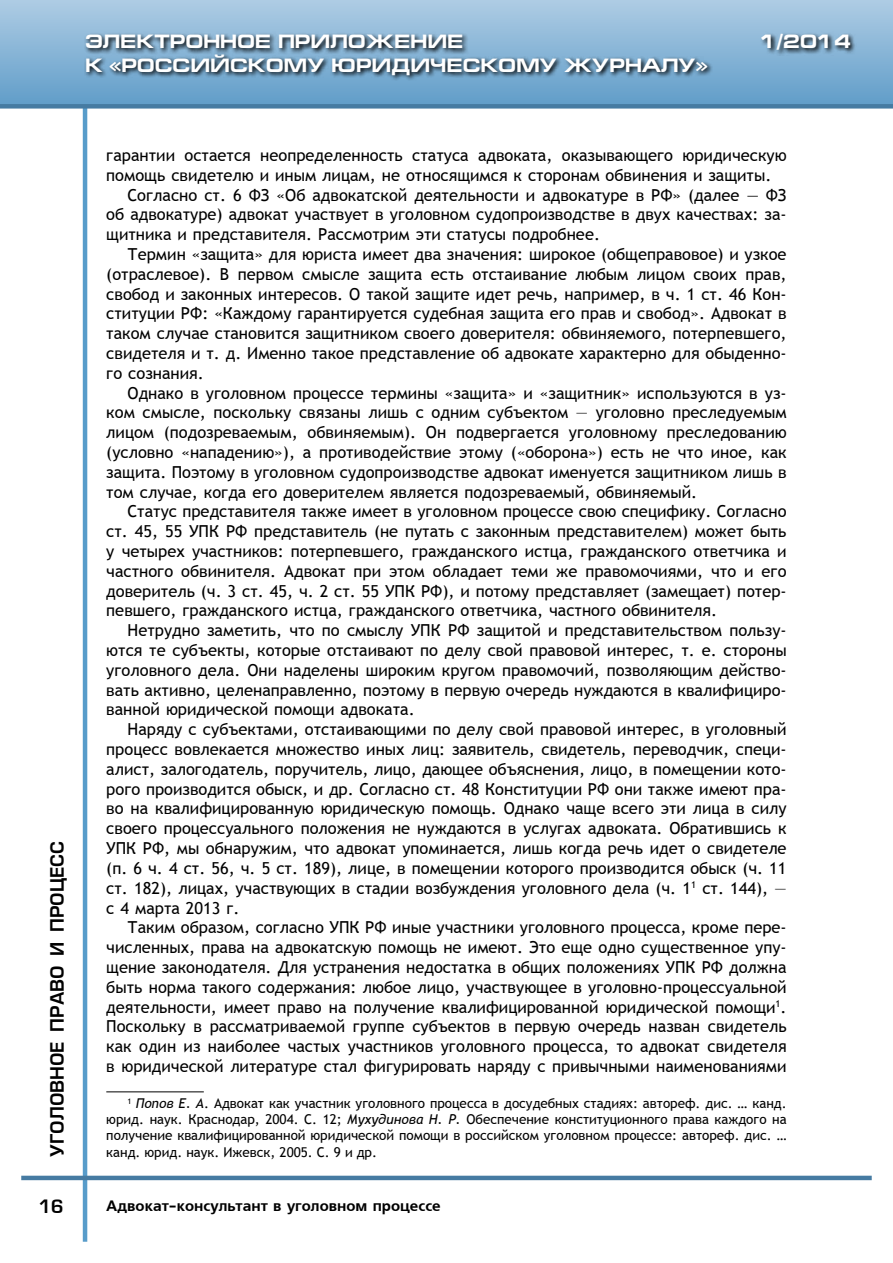
<style>
.page{position:relative;width:893px;height:1263px;background:#fff}
.page>*{position:absolute;margin:0;border:0;box-sizing:border-box;transform-origin:0 0}
.t1{font:700 19.5px "Europe Ext";color:#fff}
.t2{font:18px "Europe Demi Normal";color:#000}
.t3{font:16.5px "Trebuchet MS";color:#000}
.t4{font:15px "Free Set Bold Cyrillic";color:#000}
.t5{font:13.5px/16.2px "Trebuchet MS";color:#000;text-align:justify}
.s1{color:#333}
.s2{font-style:italic}
</style>
<div class="page">
<hr style="left:83px;top:89px;width:4px;height:1153px;background:#589cca">
<hr style="left:21px;top:1176px;width:851px;height:4px;background:#467ba2">
<div style="left:0;top:0;width:893px;height:106px;background:linear-gradient(to bottom,#aecce4,#619dc9)"></div>
<div style="left:0;top:104px;width:893px;height:5px;background:#467ba2"></div>
<svg style="left:84px;top:31px;width:773px;height:50px;background:#6c91ad"></svg>
<hr style="left:106px;top:1091px;width:98px;height:1px;background:#000">
<p class="t1" style="left:85px;top:31px;width:380px">ЭЛЕКТРОННОЕ ПРИЛОЖЕНИЕ</p>
<p class="t1" style="left:760px;top:31px;width:92px">1/2014</p>
<p class="t1" style="left:85px;top:54px;width:624px">К «РОССИЙСКОМУ ЮРИДИЧЕСКОМУ ЖУРНАЛУ»</p>
<p class="t2" style="left:47px;top:1157px;width:316px;rotate:-90deg">УГОЛОВНОЕ ПРАВО И ПРОЦЕСС</p>
<p class="t2" style="left:38px;top:1196px;width:27px">16</p>
<p class="t3" style="left:106px;top:145px;width:682px">гарантии остается неопределенность статуса адвоката, оказывающего юридическую</p>
<p class="t3" style="left:106px;top:165px;width:667px">помощь свидетелю и иным лицам, не относящимся к сторонам обвинения и защиты.</p>
<p class="t3" style="left:128px;top:185px;width:659px">Согласно ст. 6 ФЗ «Об адвокатской деятельности и адвокатуре в РФ» (далее — ФЗ</p>
<p class="t3" style="left:106px;top:205px;width:682px">об адвокатуре) адвокат участвует в уголовном судопроизводстве в двух качествах: за-</p>
<p class="t3" style="left:106px;top:225px;width:495px">щитника и представителя. Рассмотрим эти статусы подробнее.</p>
<p class="t3" style="left:128px;top:244px;width:661px">Термин «защита» для юриста имеет два значения: широкое (общеправовое) и узкое</p>
<p class="t3" style="left:106px;top:264px;width:682px">(отраслевое). В первом смысле защита есть отстаивание любым лицом своих прав,</p>
<p class="t3" style="left:106px;top:284px;width:682px">свобод и законных интересов. О такой защите идет речь, например, в ч. 1 ст. 46 Кон-</p>
<p class="t3" style="left:106px;top:304px;width:682px">ституции РФ: «каждому гарантируется судебная защита его прав и свобод». Адвокат в</p>
<p class="t3" style="left:106px;top:324px;width:682px">таком случае становится защитником своего доверителя: обвиняемого, потерпевшего,</p>
<p class="t3" style="left:106px;top:343px;width:682px">свидетеля и т. д. Именно такое представление об адвокате характерно для обыденно-</p>
<p class="t3" style="left:106px;top:363px;width:99px">го сознания.</p>
<p class="t3" style="left:128px;top:383px;width:661px">Однако в уголовном процессе термины «защита» и «защитник» используются в уз-</p>
<p class="t3" style="left:106px;top:403px;width:682px">ком смысле, поскольку связаны лишь с одним субъектом <span class="s1">—</span> уголовно преследуемым</p>
<p class="t3" style="left:106px;top:423px;width:682px">лицом (подозреваемым, обвиняемым). Он подвергается уголовному преследованию</p>
<p class="t3" style="left:106px;top:442px;width:682px">(условно «нападению»), а противодействие этому («оборона») есть не что иное, как</p>
<p class="t3" style="left:106px;top:462px;width:682px">защита. Поэтому в уголовном судопроизводстве адвокат именуется защитником лишь в</p>
<p class="t3" style="left:106px;top:482px;width:592px">том случае, когда его доверителем является подозреваемый, обвиняемый.</p>
<p class="t3" style="left:128px;top:502px;width:661px">Статус представителя также имеет в уголовном процессе свою специфику. Согласно</p>
<p class="t3" style="left:106px;top:522px;width:682px">ст. 45, 55 УПК РФ представитель (не путать с законным представителем) может быть</p>
<p class="t3" style="left:106px;top:541px;width:682px">у четырех участников: потерпевшего, гражданского истца, гражданского ответчика и</p>
<p class="t3" style="left:106px;top:561px;width:682px">частного обвинителя. Адвокат при этом обладает теми же правомочиями, что и его</p>
<p class="t3" style="left:106px;top:581px;width:682px">доверитель (ч. 3 ст. 45, ч. 2 ст. 55 УПК РФ), и потому представляет (замещает) потер-</p>
<p class="t3" style="left:106px;top:601px;width:612px">певшего, гражданского истца, гражданского ответчика, частного обвинителя.</p>
<p class="t3" style="left:128px;top:621px;width:661px">Нетрудно заметить, что по смыслу УПК РФ защитой и представительством пользу-</p>
<p class="t3" style="left:106px;top:640px;width:682px">ются те субъекты, которые отстаивают по делу свой правовой интерес, т. е. стороны</p>
<p class="t3" style="left:106px;top:660px;width:682px">уголовного дела. Они наделены широким кругом правомочий, позволяющим действо-</p>
<p class="t3" style="left:106px;top:680px;width:682px">вать активно, целенаправленно, поэтому в первую очередь нуждаются в квалифициро-</p>
<p class="t3" style="left:106px;top:700px;width:310px">ванной юридической помощи адвоката.</p>
<p class="t3" style="left:128px;top:720px;width:661px">Наряду с субъектами, отстаивающими по делу свой правовой интерес, в уголовный</p>
<p class="t3" style="left:106px;top:739px;width:682px">процесс вовлекается множество иных лиц: заявитель, свидетель, переводчик, специ-</p>
<p class="t3" style="left:106px;top:759px;width:682px">алист, залогодатель, поручитель, лицо, дающее объяснения, лицо, в помещении кото-</p>
<p class="t3" style="left:106px;top:779px;width:682px">рого производится обыск, и др. Согласно ст. 48 Конституции РФ они также имеют пра-</p>
<p class="t3" style="left:106px;top:799px;width:682px">во на квалифицированную юридическую помощь. Однако чаще всего эти лица в силу</p>
<p class="t3" style="left:106px;top:819px;width:682px">своего процессуального положения не нуждаются в услугах адвоката. Обратившись к</p>
<p class="t3" style="left:106px;top:838px;width:682px">УПК РФ, мы обнаружим, что адвокат упоминается, лишь когда речь идет о свидетеле</p>
<p class="t3" style="left:106px;top:858px;width:682px">(п. 6 ч. 4 ст. 56, ч. 5 ст. 189), лице, в помещении которого производится обыск (ч. 11</p>
<p class="t3" style="left:106px;top:878px;width:682px">ст. 182), лицах, участвующих в стадии возбуждения уголовного дела (ч. 1<sup>1</sup> ст. 144), <span class="s1">—</span></p>
<p class="t3" style="left:106px;top:898px;width:135px">с 4 марта 2013 г.</p>
<p class="t3" style="left:128px;top:918px;width:661px">Таким образом, согласно УПК РФ иные участники уголовного процесса, кроме пере-</p>
<p class="t3" style="left:106px;top:937px;width:682px">численных, права на адвокатскую помощь не имеют. Это еще одно существенное упу-</p>
<p class="t3" style="left:106px;top:957px;width:682px">щение законодателя. Для устранения недостатка в общих положениях УПК РФ должна</p>
<p class="t3" style="left:106px;top:977px;width:682px">быть норма такого содержания: любое лицо, участвующее в уголовно-процессуальной</p>
<p class="t3" style="left:106px;top:997px;width:682px">деятельности, имеет право на получение квалифицированной юридической помощи<sup>1</sup>.</p>
<p class="t3" style="left:106px;top:1017px;width:682px">Поскольку в рассматриваемой группе субъектов в первую очередь назван свидетель</p>
<p class="t3" style="left:106px;top:1036px;width:682px">как один из наиболее частых участников уголовного процесса, то адвокат свидетеля</p>
<p class="t3" style="left:106px;top:1056px;width:682px">в юридической литературе стал фигурировать наряду с привычными наименованиями</p>
<p class="t5" style="left:106px;top:1095px;width:682px;text-indent:21px"><sup>1</sup> <span class="s2">Попов Е. А</span>. Адвокат как участник уголовного процесса в досудебных стадиях: автореф. дис. … канд. юрид. наук. Краснодар, 2004. с. 12; <span class="s2">Мухудинова Н. Р.</span> Обеспечение конституционного права каждого на получение квалифицированной юридической помощи в российском уголовном процессе: автореф. дис. … канд. юрид. наук. Ижевск, 2005. С. 9 и др.</p>
<p class="t4" style="left:106px;top:1197px;width:336px">Адвокат-консультант в уголовном процессе</p>
</div>
